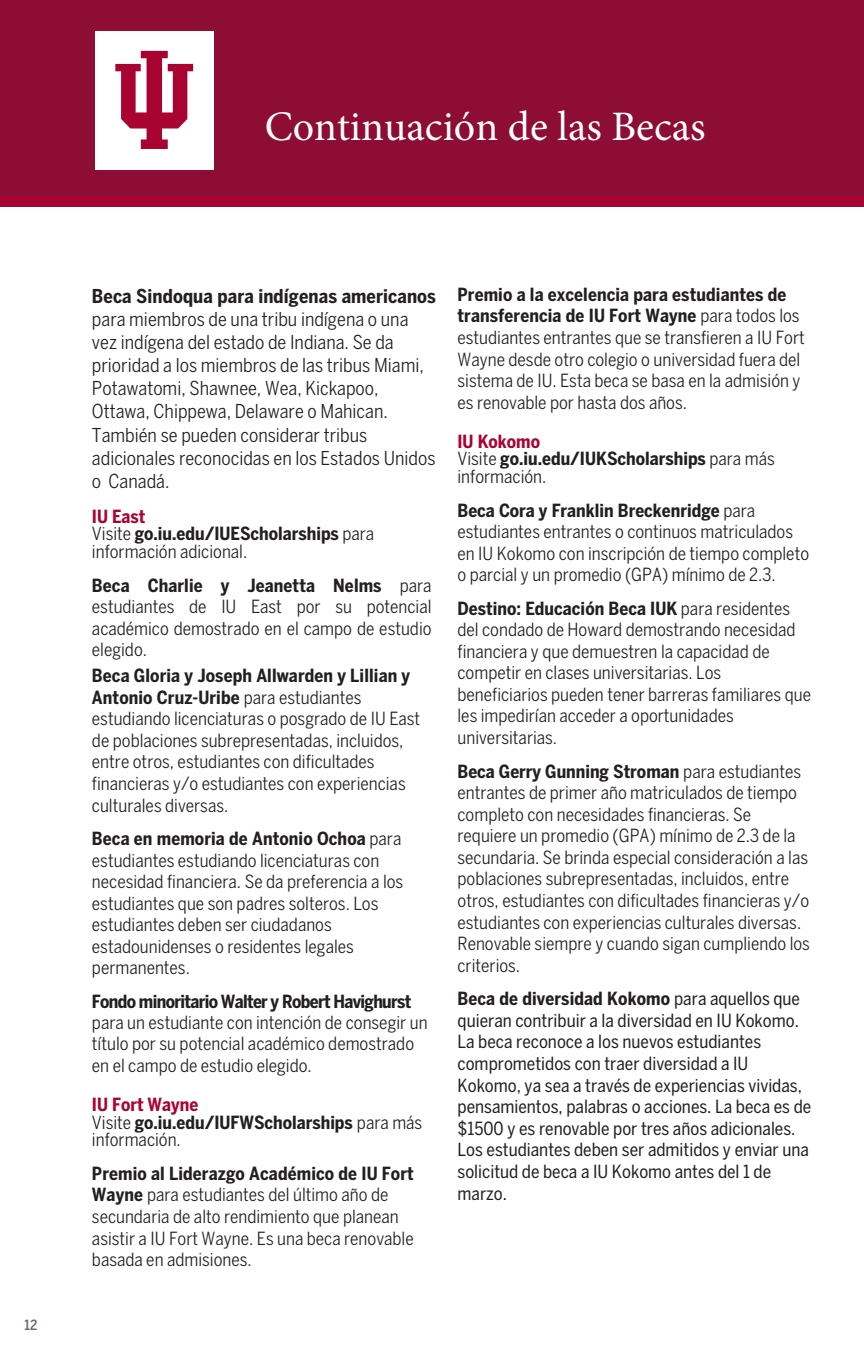
<style>
.page{position:relative;width:864px;height:1368px;background:#fff}
.page>*{position:absolute;margin:0;border:0;box-sizing:border-box;transform-origin:0 0}
.t1{font:42px "Minion Pro";color:#fff}
.t2{font:19px/23.2px "Benton Sans Cond";color:#231f20}
.t3{font:18px/21.6px "Benton Sans Cond";color:#231f20}
.t4{font:18px/21.6px "Benton Sans Cond";color:#231f20}
.t5{font:700 18px/17.2px "Benton Sans Cond";color:#231f20}
.t6{font:500 14px "Benton Sans Cond";color:#6d6561}
.s1{font-weight:700}
.s2{font-weight:700;color:#a90332}
.s3{color:#a90332}
.s4{font-weight:400}
</style>
<div class="page">
<div style="left:0;top:0;width:864px;height:202px;background:#8d0d34"></div>
<div style="left:0;top:196px;width:864px;height:11px;background:#a90332"></div>
<div style="left:95px;top:31px;width:119px;height:139px;background:#fff"></div>
<svg style="left:115px;top:51px;width:78px;height:98px"></svg>
<p class="t1" style="left:265px;top:99px;width:442px">Continuación de las Becas</p>
<p class="t6" style="left:25px;top:1316px;width:14px">12</p>
<p class="t2" style="left:92px;top:284px;width:346px"><span class="s1">Beca Sindoqua para indígenas americanos </span>para miembros de una tribu indígena o una vez indígena del estado de Indiana. Se da prioridad a los miembros de las tribus Miami, Potawatomi, Shawnee, Wea, Kickapoo, Ottawa, Chippewa, Delaware o Mahican.<br>También se pueden considerar tribus adicionales reconocidas en los Estados Unidos o Canadá.</p>
<p class="t3" style="left:92px;top:508px;width:284px;line-height:17.2px"><span class="s2">IU East<br></span>Visite <span class="s1">go.iu.edu/IUEScholarships</span> para información adicional.</p>
<p class="t3" style="left:92px;top:574px;width:341px;text-align:justify"><span class="s1">Beca Charlie y Jeanetta Nelms</span> para estudiantes de IU East por su potencial académico demostrado en el campo de estudio elegido.</p>
<p class="t3" style="left:92px;top:664px;width:330px"><span class="s1">Beca Gloria y Joseph Allwarden y Lillian y Antonio Cruz-Uribe</span> para estudiantes estudiando licenciaturas o posgrado de IU East de poblaciones subrepresentadas, incluidos, entre otros, estudiantes con dificultades financieras y/o estudiantes con experiencias culturales diversas.</p>
<p class="t3" style="left:92px;top:828px;width:313px"><span class="s1">Beca en memoria de Antonio Ochoa</span> para estudiantes estudiando licenciaturas con necesidad financiera. Se da preferencia a los estudiantes que son padres solteros. Los estudiantes deben ser ciudadanos estadounidenses o residentes legales permanentes.</p>
<p class="t3" style="left:92px;top:990px;width:337px"><span class="s1">Fondo minoritario Walter y Robert Havighurst </span>para un estudiante con intención de consegir un título por su potencial académico demostrado en el campo de estudio elegido.</p>
<p class="t5" style="left:92px;top:1096px;width:332px"><span class="s3">IU Fort Wayne<br></span><span class="s4">Visite</span> go.iu.edu/IUFWScholarships <span class="s4">para más información.</span></p>
<p class="t3" style="left:92px;top:1162px;width:323px"><span class="s1">Premio al Liderazgo Académico de IU Fort Wayne</span> para estudiantes del último año de secundaria de alto rendimiento que planean asistir a IU Fort Wayne. Es una beca renovable basada en admisiones.</p>
<p class="t3" style="left:457px;top:283px;width:349px"><span class="s1">Premio a la excelencia para estudiantes de transferencia de IU Fort Wayne</span> para todos los estudiantes entrantes que se transfieren a IU Fort Wayne desde otro colegio o universidad fuera del sistema de IU. Esta beca se basa en la admisión y es renovable por hasta dos años.</p>
<p class="t3" style="left:457px;top:433px;width:319px;line-height:17.2px"><span class="s2">IU Kokomo<br></span>Visite <span class="s1">go.iu.edu/IUKScholarships</span> para más información.</p>
<p class="t3" style="left:457px;top:499px;width:353px"><span class="s1">Beca Cora y Franklin Breckenridge</span> para estudiantes entrantes o continuos matriculados en IU Kokomo con inscripción de tiempo completo o parcial y un promedio (GPA) mínimo de 2.3.</p>
<p class="t3" style="left:457px;top:597px;width:355px"><span class="s1">Destino: Educación Beca IUK</span> para residentes del condado de Howard demostrando necesidad financiera y que demuestren la capacidad de competir en clases universitarias. Los beneficiarios pueden tener barreras familiares que les impedirían acceder a oportunidades universitarias.</p>
<p class="t3" style="left:457px;top:760px;width:354px"><span class="s1">Beca Gerry Gunning Stroman</span> para estudiantes entrantes de primer año matriculados de tiempo completo con necesidades financieras. Se requiere un promedio (GPA) mínimo de 2.3 de la secundaria. Se brinda especial consideración a las poblaciones subrepresentadas, incluidos, entre otros, estudiantes con dificultades financieras y/o estudiantes con experiencias culturales diversas.<br>Renovable siempre y cuando sigan cumpliendo los criterios.</p>
<p class="t4" style="left:457px;top:988px;width:355px"><span class="s1">Beca de diversidad Kokomo</span> para aquellos que quieran contribuir a la diversidad en IU Kokomo.<br>La beca reconoce a los nuevos estudiantes comprometidos con traer diversidad a IU Kokomo, ya sea a través de experiencias vividas, pensamientos, palabras o acciones. La beca es de $1500 y es renovable por tres años adicionales.<br>Los estudiantes deben ser admitidos y enviar una solicitud de beca a IU Kokomo antes del 1 de marzo.</p>
</div>
